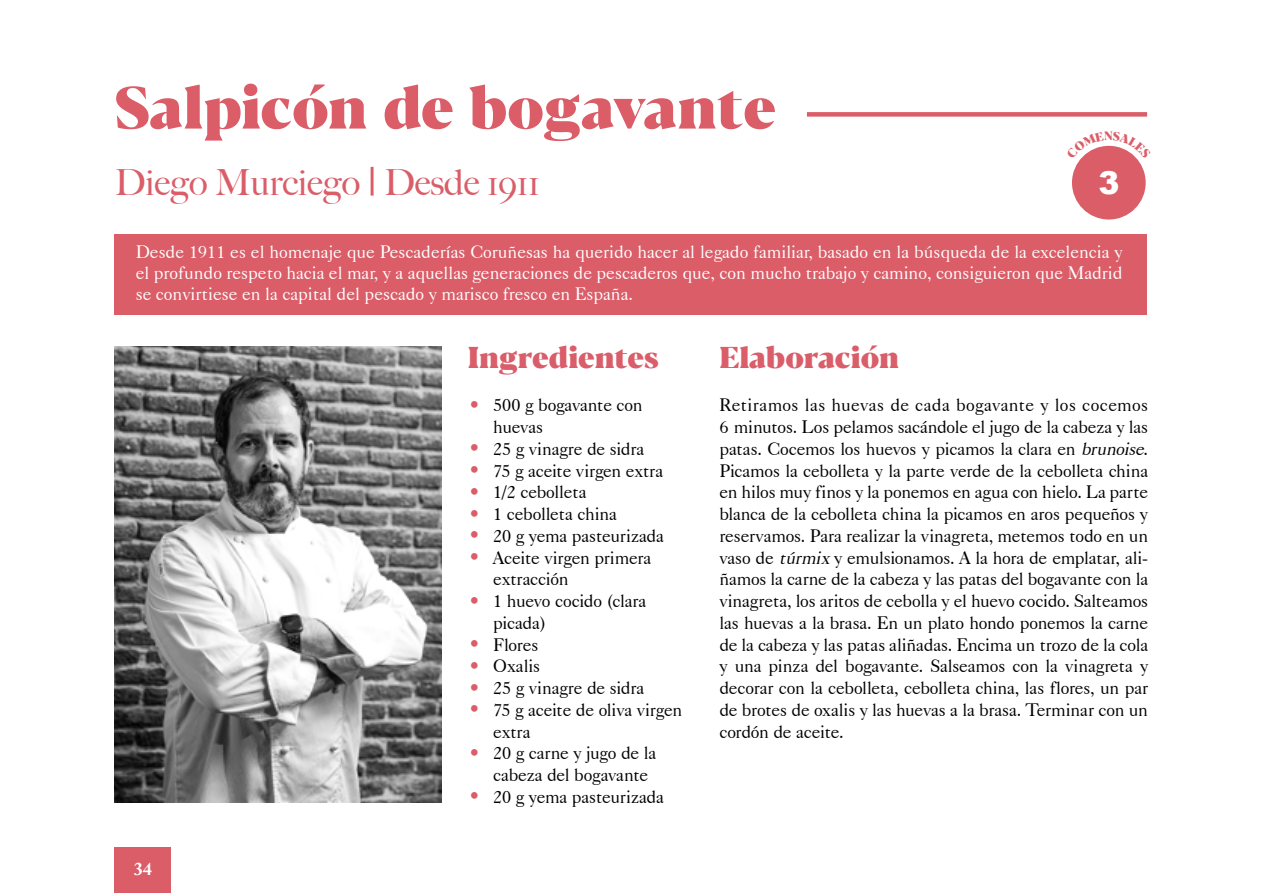
<style>
.page{position:relative;width:1263px;height:893px;background:#fff}
.page>*{position:absolute;margin:0;border:0;box-sizing:border-box;transform-origin:0 0}
.t1{font:800 59.25px "Blacker Display";color:#da5d68}
.t2{font:500 36px "Big Caslon";color:#da5d68}
.t3{font:900 31.5px "Arial";color:#fff}
.t4{font:800 30px "Blacker Display";letter-spacing:-.005em;color:#da5d6a}
.t5{font:18px/21.8px "Caslon 540 BT";letter-spacing:-.01em;color:#000}
.t6{font:18px/21px "Caslon 540 BT";color:#fff;text-align:justify}
.t7{font:700 18px "Adobe Caslon";color:#fff}
.s1{font-size:22.5px;color:#da5d68}
.s2{font-style:italic}
</style>
<div class="page">
<div style="left:115px;top:848px;width:56px;height:45px;background:#da5d68"></div>
<img style="left:115px;top:346px;width:326px;height:457px">
<div style="left:114px;top:234px;width:1032px;height:81px;background:#da5d68"></div>
<div style="left:1072px;top:146px;width:74px;height:74px;background:#da5d68;border-radius:50%"></div>
<div style="left:807px;top:112px;width:340px;height:5px;background:#da5d68"></div>
<svg style="left:1080px;top:145px;width:57px;height:14px"></svg>
<h1 class="t1" style="left:115px;top:84px;width:663px">Salpicón de bogavante</h1>
<h2 class="t2" style="left:115px;top:162px;width:426px">Diego Murciego | Desde 1911</h2>
<h3 class="t3" style="left:1098px;top:165px;width:23px">3</h3>
<p class="t6" style="left:136px;top:243px;width:988px">Desde 1911 es el homenaje que Pescaderías Coruñesas ha querido hacer al legado familiar, basado en la búsqueda de la excelencia y el profundo respeto hacia el mar, y a aquellas generaciones de pescaderos que, con mucho trabajo y camino, consiguieron que Madrid se convirtiese en la capital del pescado y marisco fresco en España.</p>
<p class="t7" style="left:134px;top:862px;width:19px">34</p>
<h3 class="t4" style="left:468px;top:345px;width:193px">Ingredientes</h3>
<p class="t5" style="left:493px;top:396px;width:151px;text-indent:-26px"><span class="s1">•</span> 500 g bogavante con huevas</p>
<p class="t5" style="left:468px;top:439px;width:178px"><span class="s1">•</span> 25 g vinagre de sidra</p>
<p class="t5" style="left:468px;top:461px;width:197px"><span class="s1">•</span> 75 g aceite virgen extra</p>
<p class="t5" style="left:468px;top:483px;width:120px"><span class="s1">•</span> 1/2 cebolleta</p>
<p class="t5" style="left:468px;top:504px;width:151px"><span class="s1">•</span> 1 cebolleta china</p>
<p class="t5" style="left:468px;top:526px;width:198px"><span class="s1">•</span> 20 g yema pasteurizada</p>
<p class="t5" style="left:493px;top:548px;width:159px;text-indent:-26px"><span class="s1">•</span> Aceite virgen primera extracción</p>
<p class="t5" style="left:493px;top:591px;width:155px;text-indent:-26px"><span class="s1">•</span> 1 huevo cocido (clara picada)</p>
<p class="t5" style="left:468px;top:635px;width:72px"><span class="s1">•</span> Flores</p>
<p class="t5" style="left:468px;top:657px;width:74px"><span class="s1">•</span> Oxalis</p>
<p class="t5" style="left:468px;top:678px;width:178px"><span class="s1">•</span> 25 g vinagre de sidra</p>
<p class="t5" style="left:493px;top:700px;width:190px;text-indent:-26px"><span class="s1">•</span> 75 g aceite de oliva virgen extra</p>
<p class="t5" style="left:493px;top:744px;width:164px;text-indent:-26px"><span class="s1">•</span> 20 g carne y jugo de la cabeza del bogavante</p>
<p class="t5" style="left:468px;top:787px;width:198px"><span class="s1">•</span> 20 g yema pasteurizada</p>
<h3 class="t4" style="left:719px;top:345px;width:181px">Elaboración</h3>
<p class="t5" style="left:719px;top:396px;width:430px;text-align:justify">Retiramos las huevas de cada bogavante y los cocemos 6 minutos. Los pelamos sacándole el jugo de la cabeza y las patas. Cocemos los huevos y picamos la clara en <span class="s2">brunoise</span>.<br>Picamos la cebolleta y la parte verde de la cebolleta china en hilos muy finos y la ponemos en agua con hielo. La parte blanca de la cebolleta china la picamos en aros pequeños y reservamos. Para realizar la vinagreta, metemos todo en un vaso de <span class="s2">túrmix</span> y emulsionamos. A la hora de emplatar, ali&shy;ñamos la carne de la cabeza y las patas del bogavante con la vinagreta, los aritos de cebolla y el huevo cocido. Salteamos las huevas a la brasa. En un plato hondo ponemos la carne de la cabeza y las patas aliñadas. Encima un trozo de la cola y una pinza del bogavante. Salseamos con la vinagreta y decorar con la cebolleta, cebolleta china, las flores, un par de brotes de oxalis y las huevas a la brasa. Terminar con un cordón de aceite.</p>
</div>
